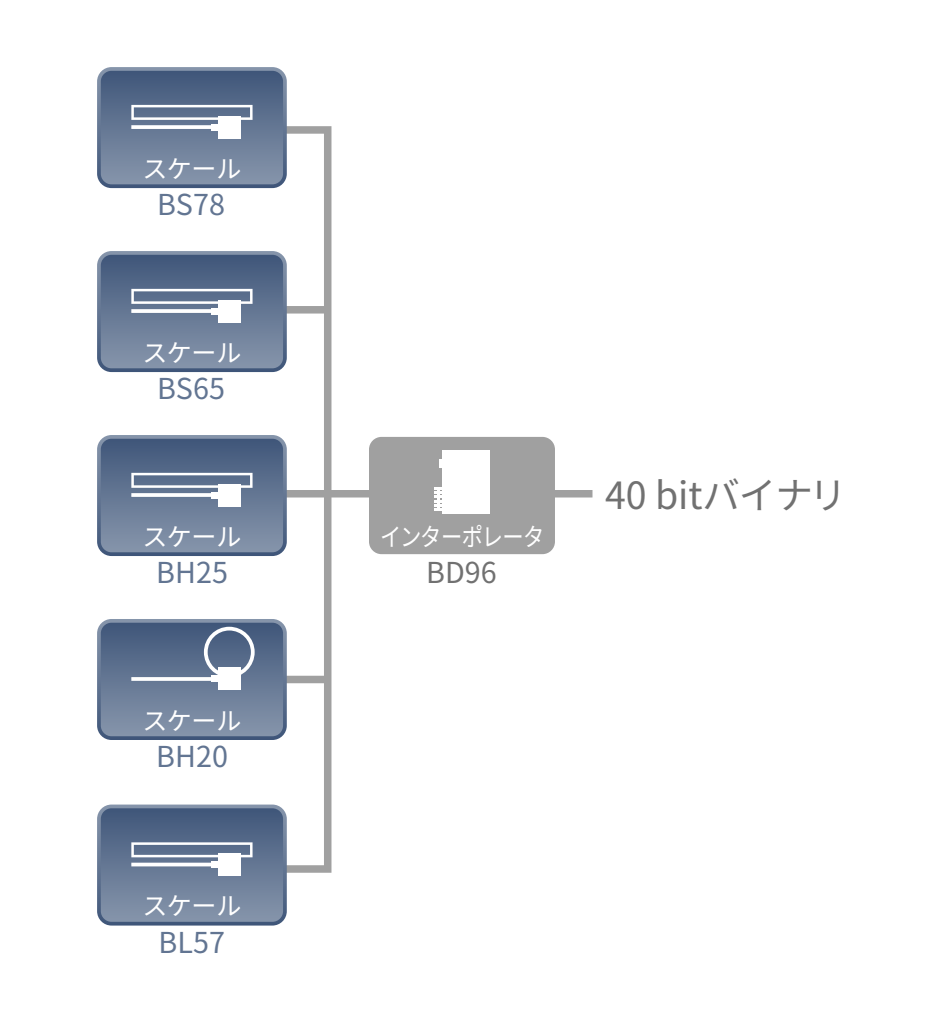
<style>
.page{position:relative;width:944px;height:1013px;background:#fff}
.page>*{position:absolute;margin:0;border:0;box-sizing:border-box;transform-origin:0 0}
.t1{font:37.5px "Noto Sans JP";letter-spacing:-.01em;color:#717171}
.t2{font:28.75px "Noto Sans JP";color:#627592}
.t3{font:28.75px "Noto Sans JP";color:#717171}
.t4{font:25px "Noto Sans JP";letter-spacing:-.02em;color:#fff}
.t5{font:25px "Noto Sans JP";letter-spacing:-.04em;color:#fff;scale:.85 1}
</style>
<div class="page">
<div style="left:244px;top:126px;width:87px;height:746px;border:8px solid #a0a0a0"></div>
<div style="left:252px;top:490px;width:340px;height:7px;background:#a0a0a0"></div>
<div style="left:252px;top:306px;width:76px;height:7px;background:#a0a0a0"></div>
<div style="left:252px;top:675px;width:76px;height:8px;background:#a0a0a0"></div>
<div style="left:369px;top:437px;width:186px;height:117px;background:#a0a0a0;border-radius:12px"></div>
<div style="left:442px;top:450px;width:47px;height:63px;background:#fff"></div>
<svg style="left:439px;top:459px;width:3px;height:9px"></svg>
<svg style="left:434px;top:487px;width:8px;height:24px"></svg>
<hr style="left:437px;top:488px;width:2px;height:21px;background:#fff">
<svg style="left:97px;top:618px;width:190px;height:121px;background:#6f819b"></svg>
<svg style="left:97px;top:67px;width:190px;height:121px;background:#6f809b"></svg>
<svg style="left:97px;top:251px;width:190px;height:121px;background:#6f809b"></svg>
<svg style="left:97px;top:435px;width:190px;height:121px;background:#6f809b"></svg>
<svg style="left:97px;top:804px;width:190px;height:121px;background:#6f819b"></svg>
<p class="t4" style="left:142px;top:155px;width:100px">スケール</p>
<p class="t2" style="left:157px;top:188px;width:69px">BS78</p>
<p class="t4" style="left:142px;top:338px;width:100px">スケール</p>
<p class="t2" style="left:157px;top:372px;width:69px">BS65</p>
<p class="t4" style="left:142px;top:522px;width:100px">スケール</p>
<p class="t2" style="left:156px;top:556px;width:73px">BH25</p>
<p class="t4" style="left:142px;top:706px;width:100px">スケール</p>
<p class="t2" style="left:156px;top:740px;width:73px">BH20</p>
<p class="t4" style="left:142px;top:891px;width:100px">スケール</p>
<p class="t2" style="left:159px;top:925px;width:68px">BL57</p>
<p class="t5" style="left:380px;top:522px;width:195px">インターポレータ</p>
<p class="t3" style="left:426px;top:556px;width:72px">BD96</p>
<h1 class="t1" style="left:605px;top:474px;width:243px">40 bitバイナリ</h1>
</div>
